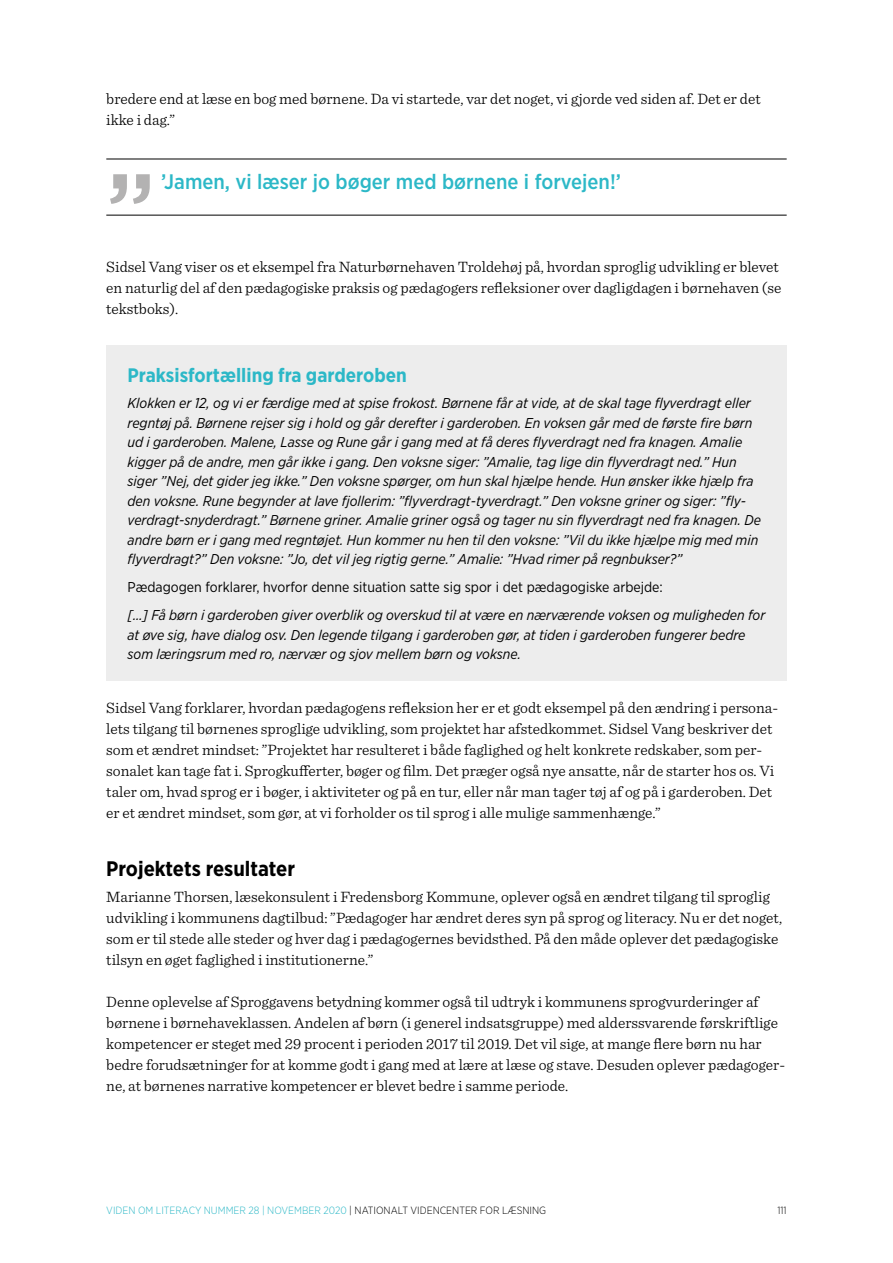
<style>
.page{position:relative;width:893px;height:1263px;background:#fff}
.page>*{position:absolute;margin:0;border:0;box-sizing:border-box;transform-origin:0 0}
.t1{font:500 106.65px "Gotham Narrow";color:#b3b2b2}
.t2{font:500 21px "Gotham Narrow";color:#2cb8c7}
.t3{font:700 21px "Gotham Narrow";color:#000}
.t4{font:700 19.5px "Gotham Narrow";color:#2cb8c7}
.t5{font:300 15.75px/21px "Sentinel";color:#000}
.t6{font:italic 14.25px/19.5px "Gotham Narrow";color:#000}
.t7{font:14.25px "Gotham Narrow";color:#000}
.t8{font:300 10.5px "Gotham Narrow";color:#2cb8c7}
.t9{font:300 10.5px "Gotham Narrow";color:#000}
.s1{color:#000}
</style>
<div class="page">
<hr style="left:106px;top:159px;width:681px;height:1px;background:#000">
<hr style="left:106px;top:215px;width:681px;height:1px;background:#000">
<div style="left:106px;top:345px;width:681px;height:335px;background:#ededed"></div>
<p class="t5" style="left:106px;top:87px;width:656px">bredere end at læse en bog med børnene. Da vi startede, var det noget, vi gjorde ved siden af. Det er det ikke i dag.”</p>
<h1 class="t1" style="left:106px;top:144px;width:51px">”</h1>
<h2 class="t2" style="left:161px;top:168px;width:461px">’Jamen, vi læser jo bøger med børnene i forvejen!’</h2>
<p class="t5" style="left:106px;top:255px;width:677px">Sidsel Vang viser os et eksempel fra Naturbørnehaven Troldehøj på, hvordan sproglig udvikling er blevet en naturlig del af den pædagogiske praksis og pædagogers refleksioner over dagligdagen i børnehaven (se tekstboks).</p>
<p class="t4" style="left:128px;top:363px;width:281px">Praksisfortælling fra garderoben</p>
<p class="t6" style="left:128px;top:393px;width:635px">Klokken er 12, og vi er færdige med at spise frokost. Børnene får at vide, at de skal tage flyverdragt eller regntøj på. Børnene rejser sig i hold og går derefter i garderoben. En voksen går med de første fire børn ud i garderoben. Malene, Lasse og Rune går i gang med at få deres flyverdragt ned fra knagen. Amalie kigger på de andre, men går ikke i gang. Den voksne siger: ”Amalie, tag lige din flyverdragt ned.” Hun siger ”Nej, det gider jeg ikke.” Den voksne spørger, om hun skal hjælpe hende. Hun ønsker ikke hjælp fra den voksne. Rune begynder at lave fjollerim: ”flyverdragt-tyverdragt.” Den voksne griner og siger: ”fly&shy;verdragt-snyderdragt.” Børnene griner. Amalie griner også og tager nu sin flyverdragt ned fra knagen. De andre børn er i gang med regntøjet. Hun kommer nu hen til den voksne: ”Vil du ikke hjælpe mig med min flyverdragt?” Den voksne: ”Jo, det vil jeg rigtig gerne.” Amalie: ”Hvad rimer på regnbukser?”</p>
<p class="t7" style="left:128px;top:578px;width:537px">Pædagogen forklarer, hvorfor denne situation satte sig spor i det pædagogiske arbejde:</p>
<p class="t6" style="left:128px;top:605px;width:639px">[…] Få børn i garderoben giver overblik og overskud til at være en nærværende voksen og muligheden for at øve sig, have dialog osv. Den legende tilgang i garderoben gør, at tiden i garderoben fungerer bedre som læringsrum med ro, nærvær og sjov mellem børn og voksne.</p>
<p class="t5" style="left:106px;top:696px;width:673px">Sidsel Vang forklarer, hvordan pædagogens refleksion her er et godt eksempel på den ændring i persona&shy;lets tilgang til børnenes sproglige udvikling, som projektet har afstedkommet. Sidsel Vang beskriver det som et ændret mindset: ”Projektet har resulteret i både faglighed og helt konkrete redskaber, som per&shy;sonalet kan tage fat i. Sprogkufferter, bøger og film. Det præger også nye ansatte, når de starter hos os. Vi taler om, hvad sprog er i bøger, i aktiviteter og på en tur, eller når man tager tøj af og på i garderoben. Det er et ændret mindset, som gør, at vi forholder os til sprog i alle mulige sammenhænge.”</p>
<h2 class="t3" style="left:106px;top:855px;width:190px">Projektets resultater</h2>
<p class="t5" style="left:106px;top:885px;width:677px">Marianne Thorsen, læsekonsulent i Fredensborg Kommune, oplever også en ændret tilgang til sproglig udvikling i kommunens dagtilbud: ”Pædagoger har ændret deres syn på sprog og literacy. Nu er det noget, som er til stede alle steder og hver dag i pædagogernes bevidsthed. På den måde oplever det pædagogiske tilsyn en øget faglighed i institutionerne.”</p>
<p class="t5" style="left:106px;top:990px;width:680px">Denne oplevelse af Sproggavens betydning kommer også til udtryk i kommunens sprogvurderinger af børnene i børnehaveklassen. Andelen af børn (i generel indsatsgruppe) med alderssvarende førskriftlige kompetencer er steget med 29 procent i perioden 2017 til 2019. Det vil sige, at mange flere børn nu har bedre forudsætninger for at komme godt i gang med at lære at læse og stave. Desuden oplever pædagoger&shy;ne, at børnenes narrative kompetencer er blevet bedre i samme periode.</p>
<p class="t8" style="left:106px;top:1204px;width:441px">VIDEN OM LITERACY NUMMER 28 | NOVEMBER 2020 <span class="s1">| NATIONALT VIDENCENTER FOR LÆSNING</span></p>
<p class="t9" style="left:777px;top:1204px;width:11px">111</p>
</div>
